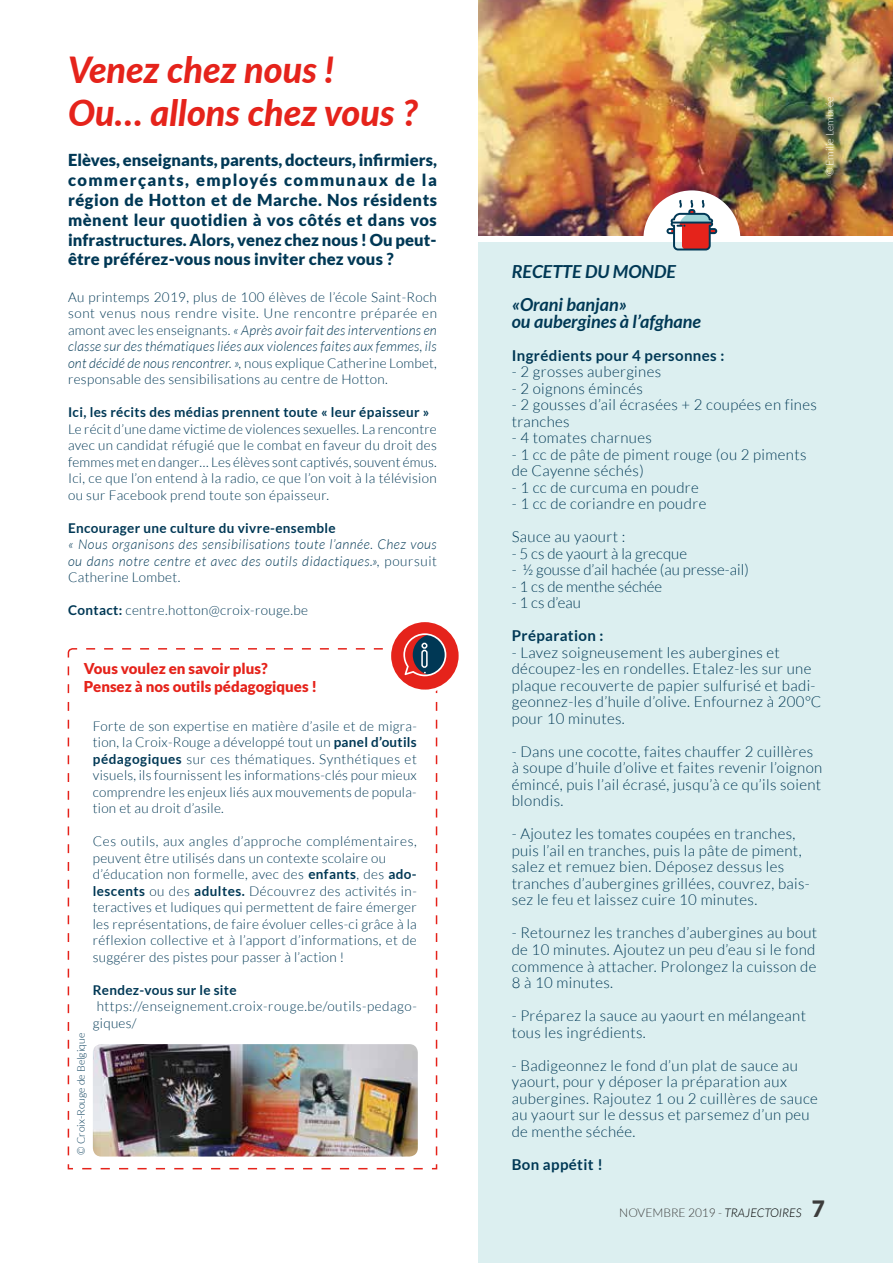
<style>
.page{position:relative;width:893px;height:1263px;background:#fff}
.page>*{position:absolute;margin:0;border:0;box-sizing:border-box;transform-origin:0 0}
.t1{font:italic 800 36px/43.2px "Lato";color:#e5231b}
.t2{font:italic 700 18px/33px "Lato";color:#003855}
.t3{font:900 16.5px/19.8px "Lato";letter-spacing:.01em;color:#003855;text-align:justify}
.t4{font:300 15px/16.5px "Lato";letter-spacing:.025em;color:#003855}
.t5{font:300 15px "Lato";color:#003855}
.t6{font:900 15px/18px "Lato";color:#e5231b}
.t7{font:700 15px "Lato";letter-spacing:.025em;color:#003855}
.t8{font:300 13.5px/16.5px "Lato";letter-spacing:.025em;color:#003855;text-align:justify}
.t9{font:italic 300 13.5px/16.5px "Lato";letter-spacing:.045em;color:#003855;text-align:justify}
.t10{font:700 13.5px "Lato";letter-spacing:.025em;color:#003855}
.t11{font:300 12px "Lato";color:#3c3c3b}
.t12{font:300 10.5px "Lato";color:#003855}
.t13{font:300 10.5px "Lato";color:#fff}
.s1{font-style:italic}
.s2{font-style:normal}
.s3{font-weight:700}
.s4{font-style:italic;color:#000}
.s5{font-weight:900;font-size:22.5px}
</style>
<div class="page">
<div style="left:478px;top:242px;width:415px;height:1021px;background:#dceff0"></div>
<img style="left:478px;top:0;width:415px;height:236px">
<img style="left:643px;top:190px;width:97px;height:60px">
<svg style="left:67px;top:648px;width:371px;height:522px"></svg>
<svg style="left:82px;top:622px;width:377px;height:533px"></svg>
<img style="left:93px;top:1044px;width:325px;height:112px">
<h1 class="t1" style="left:68px;top:47px;width:351px">Venez chez nous !<br>Ou… allons chez vous ?</h1>
<p class="t3" style="left:68px;top:150px;width:371px">Elèves, enseignants, parents, docteurs, infirmiers, commerçants, employés communaux de la région de Hotton et de Marche. Nos résidents mènent leur quotidien à vos côtés et dans vos infrastructures. Alors, venez chez nous ! Ou peut&shy;être préférez-vous nous inviter chez vous ?</p>
<p class="t8" style="left:68px;top:288px;width:370px">Au printemps 2019, plus de 100 élèves de l’école Saint-Roch sont venus nous rendre visite. Une rencontre préparée en amont avec les enseignants. <span class="s1">« Après avoir fait des interventions en classe sur des thématiques liées aux violences faites aux femmes, ils ont décidé de nous rencontrer. »,</span> nous explique Catherine Lombet, responsable des sensibilisations au centre de Hotton.</p>
<p class="t10" style="left:68px;top:404px;width:363px">Ici, les récits des médias prennent toute « leur épaisseur »</p>
<p class="t8" style="left:68px;top:420px;width:370px">Le récit d’une dame victime de violences sexuelles. La rencontre avec un candidat réfugié que le combat en faveur du droit des femmes met en danger… Les élèves sont captivés, souvent émus.<br>Ici, ce que l’on entend à la radio, ce que l’on voit à la télévision ou sur Facebook prend toute son épaisseur.</p>
<p class="t10" style="left:68px;top:520px;width:269px">Encourager une culture du vivre-ensemble</p>
<p class="t9" style="left:68px;top:536px;width:370px">« Nous organisons des sensibilisations toute l’année. Chez vous ou dans notre centre et avec des outils didactiques.», <span class="s2">poursuit Catherine Lombet.</span></p>
<p class="t8" style="left:68px;top:602px;width:241px"><span class="s3">Contact:</span> centre.hotton@croix-rouge.be</p>
<p class="t6" style="left:84px;top:659px;width:235px">Vous voulez en savoir plus?<br>Pensez à nos outils pédagogiques !</p>
<p class="t8" style="left:93px;top:717px;width:325px">Forte de son expertise en matière d’asile et de migra&shy;tion, la Croix-Rouge a développé tout un <span class="s3">panel d’outils pédagogiques</span> sur ces thématiques. Synthétiques et visuels, ils fournissent les informations-clés pour mieux comprendre les enjeux liés aux mouvements de popula&shy;tion et au droit d’asile.</p>
<p class="t8" style="left:93px;top:833px;width:325px;text-align:left">Ces outils, aux angles d’approche complémentaires, peuvent être utilisés dans un contexte scolaire ou d’éducation non formelle, avec des <span class="s3">enfants</span>, des <span class="s3">ado&shy;lescents</span> ou des <span class="s3">adultes.</span> Découvrez des activités in&shy;teractives et ludiques qui permettent de faire émerger les représentations, de faire évoluer celles-ci grâce à la réflexion collective et à l’apport d’informations, et de suggérer des pistes pour passer à l’action !</p>
<p class="t10" style="left:93px;top:982px;width:145px">Rendez-vous sur le site</p>
<p class="t8" style="left:93px;top:998px;width:325px">https://enseignement.croix-rouge.be/outils-pedago&shy;giques/</p>
<p class="t12" style="left:75px;top:1154px;width:123px;rotate:-90deg">© Croix-Rouge de Belgique</p>
<p class="t13" style="left:824px;top:176px;width:81px;rotate:-90deg">© Emilie Lembrée</p>
<h2 class="t2" style="left:512px;top:256px;width:166px">RECETTE DU MONDE «Orani banjan»</h2>
<h2 class="t2" style="left:512px;top:305px;width:191px">ou aubergines à l’afghane</h2>
<p class="t7" style="left:512px;top:347px;width:214px">Ingrédients pour 4 personnes :</p>
<p class="t4" style="left:512px;top:364px;width:151px">- 2 grosses aubergines</p>
<p class="t4" style="left:512px;top:380px;width:133px">- 2 oignons émincés</p>
<p class="t4" style="left:512px;top:397px;width:307px">- 2 gousses d’ail écrasées + 2 coupées en fines tranches</p>
<p class="t4" style="left:512px;top:430px;width:142px">- 4 tomates charnues</p>
<p class="t4" style="left:512px;top:446px;width:296px">- 1 cc de pâte de piment rouge (ou 2 piments de Cayenne séchés)</p>
<p class="t4" style="left:512px;top:479px;width:189px">- 1 cc de curcuma en poudre</p>
<p class="t4" style="left:512px;top:496px;width:196px">- 1 cc de coriandre en poudre</p>
<p class="t4" style="left:512px;top:529px;width:115px">Sauce au yaourt :</p>
<p class="t5" style="left:512px;top:545px;width:177px">- 5 cs de yaourt à la grecque</p>
<p class="t5" style="left:512px;top:562px;width:239px">- ½ gousse d’ail hachée (au presse-ail)</p>
<p class="t5" style="left:512px;top:578px;width:152px">- 1 cs de menthe séchée</p>
<p class="t4" style="left:512px;top:595px;width:71px">- 1 cs d’eau</p>
<p class="t7" style="left:512px;top:627px;width:93px">Préparation :</p>
<p class="t4" style="left:512px;top:644px;width:311px">- Lavez soigneusement les aubergines et découpez-les en rondelles. Etalez-les sur une plaque recouverte de papier sulfurisé et badi&shy;geonnez-les d’huile d’olive. Enfournez à 200°C pour 10 minutes.</p>
<p class="t4" style="left:512px;top:743px;width:312px">- Dans une cocotte, faites chauffer 2 cuillères à soupe d’huile d’olive et faites revenir l’oignon émincé, puis l’ail écrasé, jusqu’à ce qu’ils soient blondis.</p>
<p class="t4" style="left:512px;top:826px;width:300px">- Ajoutez les tomates coupées en tranches, puis l’ail en tranches, puis la pâte de piment, salez et remuez bien. Déposez dessus les tranches d’aubergines grillées, couvrez, bais&shy;sez le feu et laissez cuire 10 minutes.</p>
<p class="t4" style="left:512px;top:925px;width:307px">- Retournez les tranches d’aubergines au bout de 10 minutes. Ajoutez un peu d’eau si le fond commence à attacher. Prolongez la cuisson de 8 à 10 minutes.</p>
<p class="t4" style="left:512px;top:1007px;width:296px">- Préparez la sauce au yaourt en mélangeant tous les ingrédients.</p>
<p class="t4" style="left:512px;top:1057px;width:308px">- Badigeonnez le fond d’un plat de sauce au yaourt, pour y déposer la préparation aux aubergines. Rajoutez 1 ou 2 cuillères de sauce au yaourt sur le dessus et parsemez d’un peu de menthe séchée.</p>
<p class="t7" style="left:512px;top:1155px;width:92px">Bon appétit !</p>
<p class="t11" style="left:619px;top:1206px;width:207px">NOVEMBRE 2019 - <span class="s4">TRAJECTOIRES</span> <span class="s5">7</span></p>
</div>
